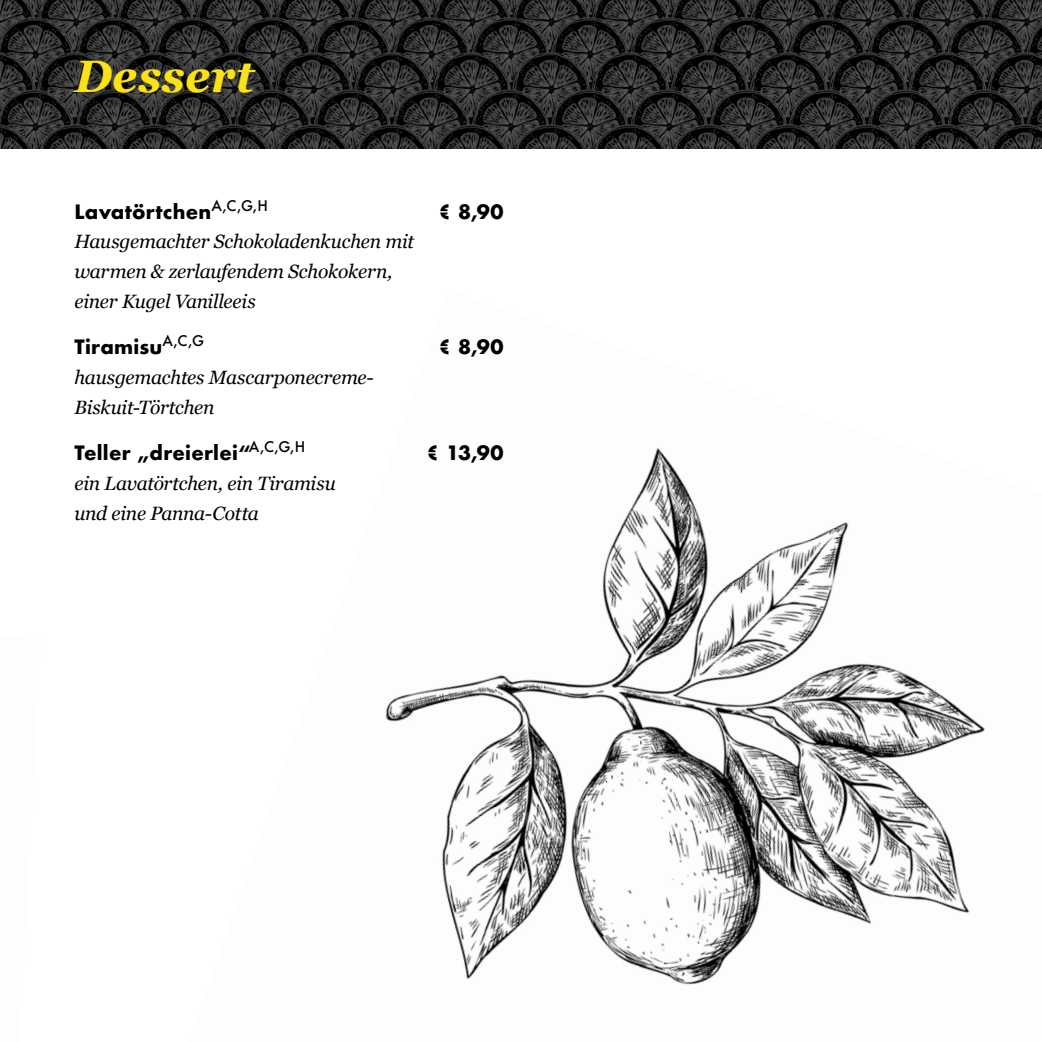
<style>
.page{position:relative;width:1042px;height:1042px;background:#fff}
.page>*{position:absolute;margin:0;border:0;box-sizing:border-box;transform-origin:0 0}
.t1{font:italic 700 45.5px "Georgia";letter-spacing:.005em;color:#fbe216}
.t2{font:italic 19.25px/29.8px "Georgia";letter-spacing:-.015em;color:#000}
.t3{font:700 19.25px "Futura";letter-spacing:.015em;color:#000}
</style>
<div class="page">
<img style="left:0;top:0;width:1042px;height:149px">
<img style="left:385px;top:448px;width:600px;height:537px">
<h1 class="t1" style="left:74px;top:42px;width:181px">Dessert</h1>
<p class="t3" style="left:74px;top:197px;width:195px">Lavatörtchen<sup>A,C,G,H</sup></p>
<p class="t3" style="left:438px;top:197px;width:67px">€ 8,90</p>
<p class="t2" style="left:74px;top:226px;width:341px">Hausgemachter Schokoladenkuchen mit warmen &amp; zerlaufendem Schokokern, einer Kugel Vanilleeis</p>
<p class="t3" style="left:74px;top:333px;width:131px">Tiramisu<sup>A,C,G</sup></p>
<p class="t3" style="left:438px;top:333px;width:67px">€ 8,90</p>
<p class="t2" style="left:74px;top:362px;width:301px">hausgemachtes Mascarponecreme-<br>Biskuit-Törtchen</p>
<p class="t3" style="left:74px;top:439px;width:232px">Teller „dreierlei“<sup>A,C,G,H</sup></p>
<p class="t3" style="left:427px;top:439px;width:78px">€ 13,90</p>
<p class="t2" style="left:74px;top:468px;width:263px">ein Lavatörtchen, ein Tiramisu und eine Panna-Cotta</p>
</div>
